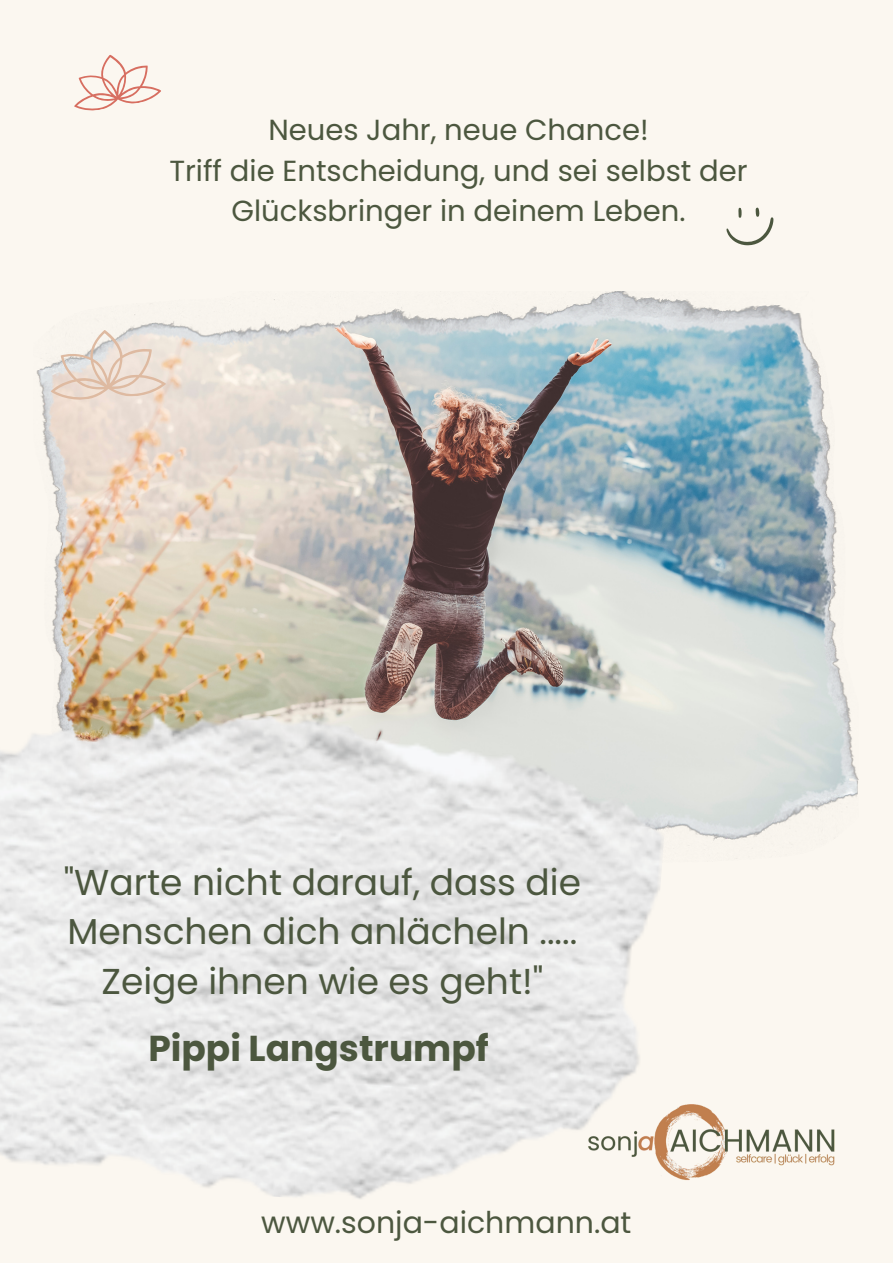
<style>
.page{position:relative;width:893px;height:1264px;background:#fff}
.page>*{position:absolute;margin:0;border:0;box-sizing:border-box;transform-origin:0 0}
.t1{font:36px/49.5px "Poppins";color:#4c573f;text-align:center}
.t2{font:700 36px "Poppins";color:#4c573f}
.t3{font:30px "Poppins";color:#4c573f}
.t4{font:29.1px/40.5px "Poppins";color:#4c573f;text-align:center}
</style>
<div class="page">
<div style="left:0;top:0;width:892px;height:1262px;background:#fbf7f0"></div>
<img style="left:36px;top:291px;width:822px;height:568px">
<img style="left:0;top:691px;width:670px;height:508px">
<svg style="left:47px;top:326px;width:120px;height:75px"></svg>
<svg style="left:74px;top:55px;width:87px;height:56px"></svg>
<img style="left:577px;top:1103px;width:258px;height:81px">
<svg style="left:726px;top:207px;width:47px;height:38px"></svg>
<p class="t4" style="left:169px;top:110px;width:579px">Neues Jahr, neue Chance!<br>Triff die Entscheidung, und sei selbst der<br>Glücksbringer in deinem Leben.</p>
<p class="t1" style="left:64px;top:857px;width:518px">"Warte nicht darauf, dass die<br>Menschen dich anlächeln .....<br>Zeige ihnen wie es geht!"</p>
<p class="t2" style="left:148px;top:1023px;width:342px">Pippi Langstrumpf</p>
<p class="t3" style="left:261px;top:1201px;width:372px">www.sonja-aichmann.at</p>
</div>
